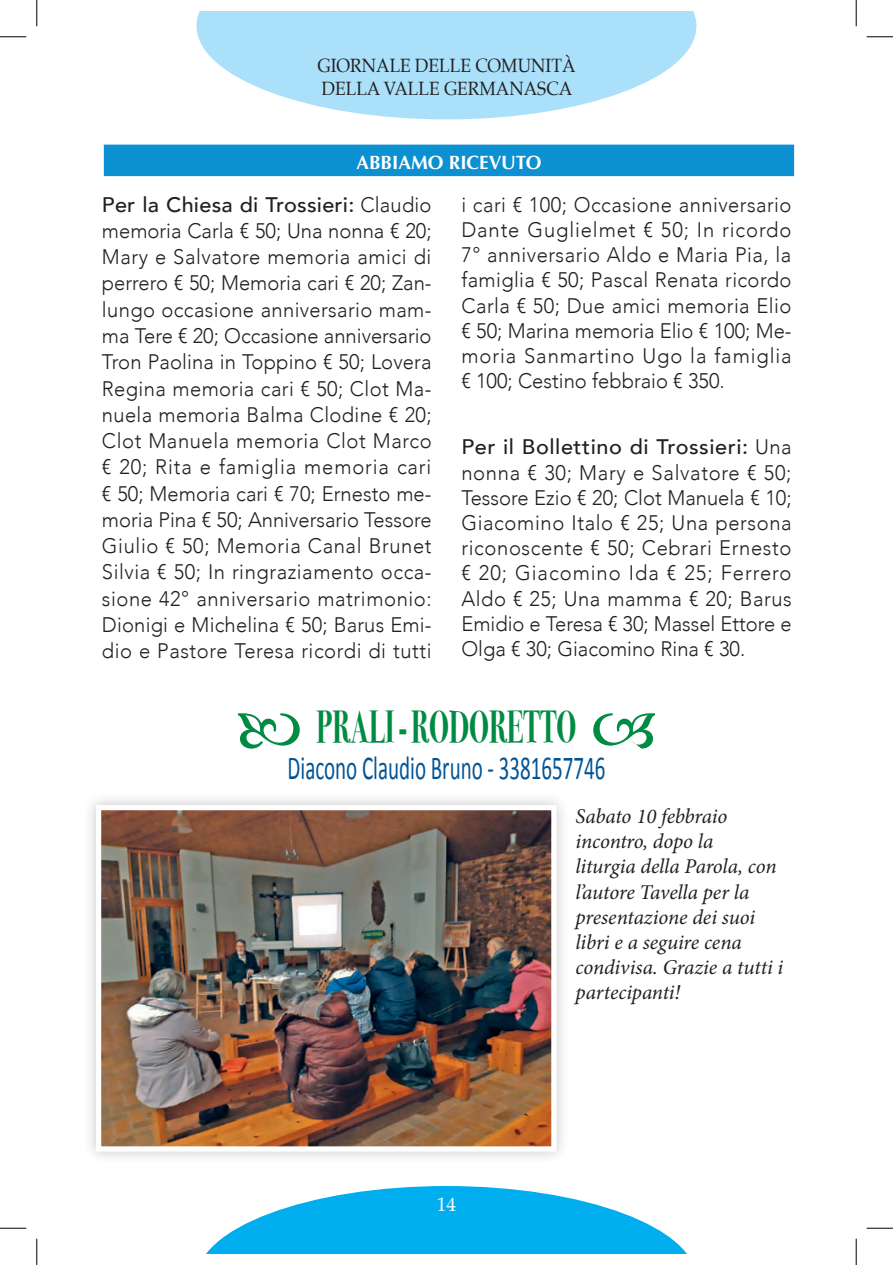
<style>
.page{position:relative;width:893px;height:1265px;background:#fff}
.page>*{position:absolute;margin:0;border:0;box-sizing:border-box;transform-origin:0 0}
.t1{font:700 44.8px "Bodoni Svty Two ITCTT";color:#008b43;scale:.62 1}
.t2{font:33.6px "Calibri";color:#005495;scale:.62 1}
.t3{font:300 21px/26.2px "Avenir";letter-spacing:.01em;color:#231f20;text-align:justify;scale:.96 1}
.t4{font:italic 21px/25.2px "Minion Pro";letter-spacing:-.01em;color:#231f20}
.t5{font:19.25px/22.8px "Palatino";color:#231f20;scale:.9 1}
.t6{font:700 19.25px "Optima";color:#fff}
.t7{font:19.25px "Palatino";color:#fff}
.s1{font-weight:500}
</style>
<div class="page">
<svg style="left:207px;top:1186px;width:479px;height:66px"></svg>
<svg style="left:196px;top:12px;width:500px;height:107px;fill:#aae0f9"></svg>
<div style="left:104px;top:145px;width:689px;height:31px;background:#0b91d2"></div>
<svg style="left:238px;top:713px;width:61px;height:35px"></svg>
<svg style="left:593px;top:713px;width:61px;height:35px"></svg>
<div style="left:82px;top:791px;width:487px;height:373px;background:#231f20;opacity:.25"></div>
<img style="left:102px;top:810px;width:448px;height:335px">
<div style="left:96px;top:804px;width:460px;height:347px;border:5px solid #fff"></div>
<svg style="left:0;top:36px;width:26px;height:1px"></svg>
<svg style="left:866px;top:36px;width:26px;height:1px"></svg>
<svg style="left:0;top:1227px;width:26px;height:1px"></svg>
<svg style="left:866px;top:1227px;width:26px;height:1px"></svg>
<svg style="left:36px;top:0;width:1px;height:26px"></svg>
<svg style="left:36px;top:1238px;width:1px;height:26px"></svg>
<svg style="left:855px;top:0;width:1px;height:26px"></svg>
<svg style="left:855px;top:1238px;width:1px;height:26px"></svg>
<p class="t5" style="left:317px;top:54px;width:288px">GIORNALE DELLE COMUNITÀ<br>DELLA VALLE GERMANASCA</p>
<p class="t6" style="left:356px;top:151px;width:186px">ABBIAMO RICEVUTO</p>
<p class="t3" style="left:461px;top:192px;width:345px;line-height:25.2px">i cari € 100; Occasione anniversario Dante Guglielmet € 50; In ricordo 7° anniversario Aldo e Maria Pia, la famiglia € 50; Pascal Renata ricordo Carla € 50; Due amici memoria Elio € 50; Marina memoria Elio € 100; Me&shy;moria Sanmartino Ugo la famiglia € 100; Cestino febbraio € 350.</p>
<p class="t3" style="left:102px;top:191px;width:345px"><span class="s1">Per la Chiesa di Trossieri:</span> Claudio memoria Carla € 50; Una nonna € 20; Mary e Salvatore memoria amici di perrero € 50; Memoria cari € 20; Zan&shy;lungo occasione anniversario mam&shy;ma Tere € 20; Occasione anniversario Tron Paolina in Toppino € 50; Lovera Regina memoria cari € 50; Clot Ma&shy;nuela memoria Balma Clodine € 20; Clot Manuela memoria Clot Marco € 20; Rita e famiglia memoria cari € 50; Memoria cari € 70; Ernesto me&shy;moria Pina € 50; Anniversario Tessore Giulio € 50; Memoria Canal Brunet Silvia € 50; In ringraziamento occa&shy;sione 42° anniversario matrimonio:<br>Dionigi e Michelina € 50; Barus Emi&shy;dio e Pastore Teresa ricordi di tutti</p>
<p class="t3" style="left:461px;top:434px;width:345px;line-height:25.2px"><span class="s1">Per il Bollettino di Trossieri:</span> Una nonna € 30; Mary e Salvatore € 50; Tessore Ezio € 20; Clot Manuela € 10; Giacomino Italo € 25; Una persona riconoscente € 50; Cebrari Ernesto € 20; Giacomino Ida € 25; Ferrero Aldo € 25; Una mamma € 20; Barus Emidio e Teresa € 30; Massel Ettore e Olga € 30; Giacomino Rina € 30.</p>
<h1 class="t1" style="left:316px;top:689px;width:420px">PRALI - RODORETTO</h1>
<h2 class="t2" style="left:287px;top:744px;width:513px">Diacono Claudio Bruno - 3381657746</h2>
<p class="t4" style="left:575px;top:803px;width:209px">Sabato 10 febbraio incontro, dopo la<br>liturgia della Parola, con l’autore Tavella per la presentazione dei suoi libri e a seguire cena condivisa. Grazie a tutti i partecipanti!</p>
<p class="t7" style="left:436px;top:1188px;width:21px">14</p>
</div>
